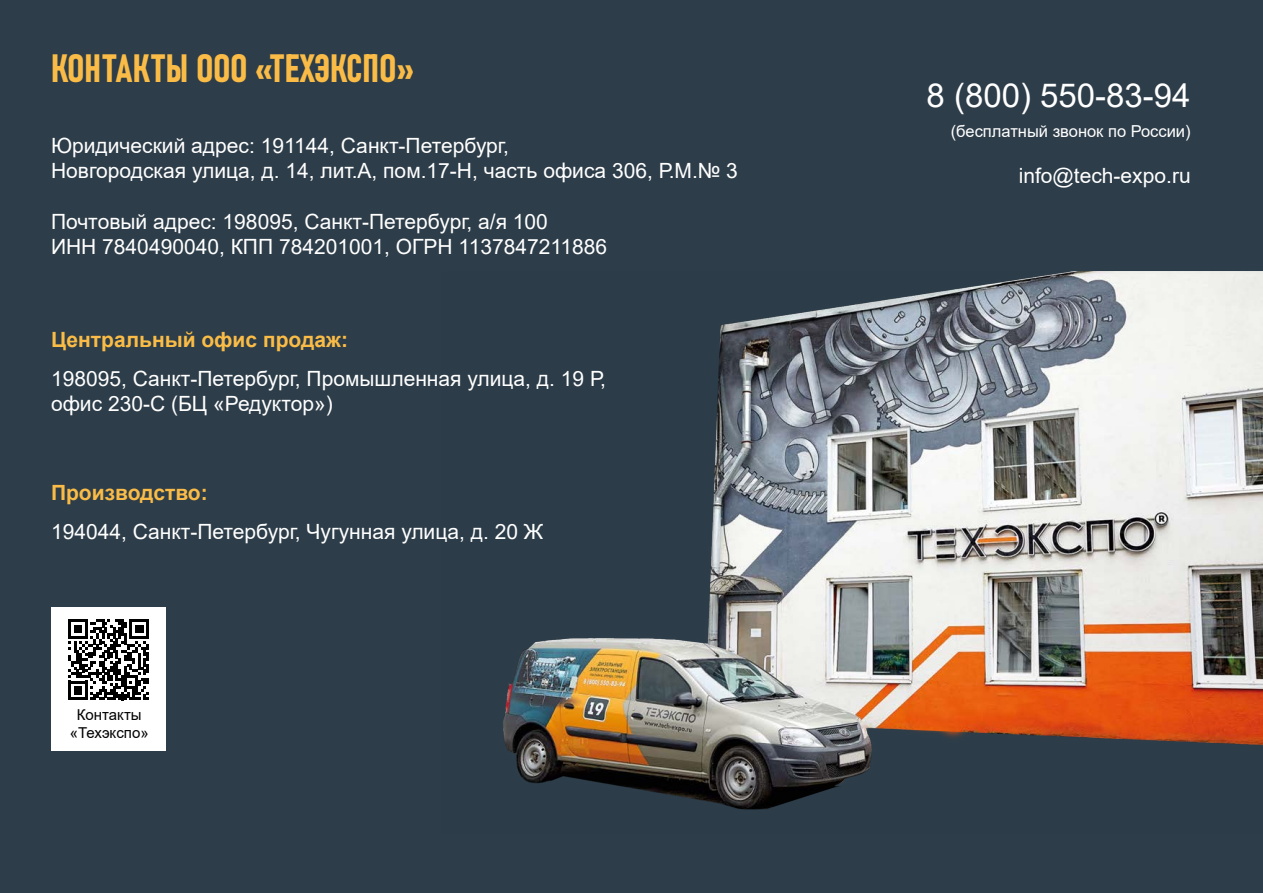
<style>
.page{position:relative;width:1263px;height:893px;background:#2d3d49}
.page>*{position:absolute;margin:0;border:0;box-sizing:border-box;transform-origin:0 0}
.t1{font:39px "Bahnschrift";letter-spacing:-.005em;color:#fabc46}
.t2{font:33px "Arial";color:#fff}
.t3{font:21px/25.2px "Arial";color:#fff}
.t4{font:700 21px "Arial";color:#fabc46}
.t5{font:16.5px "Arial";color:#fff}
.t6{font:15px/18px "Arial";color:#000;text-align:center}
</style>
<div class="page">
<img style="left:441px;top:271px;width:822px;height:562px">
<div style="left:51px;top:607px;width:115px;height:143px;background:#fff"></div>
<svg style="left:68px;top:619px;width:81px;height:81px"></svg>
<h1 class="t1" style="left:51px;top:39px;width:364px">КОНТАКТЫ ООО «ТЕХЭКСПО»</h1>
<p class="t3" style="left:51px;top:133px;width:688px">Юридический адрес: 191144, Санкт-Петербург,<br>Новгородская улица, д. 14, лит.А, пом.17-Н, часть офиса 306, Р.М.№ 3</p>
<p class="t3" style="left:51px;top:209px;width:558px">Почтовый адрес: 198095, Санкт-Петербург, а/я 100<br>ИНН 7840490040, КПП 784201001, OГРН 1137847211886</p>
<p class="t4" style="left:51px;top:325px;width:298px">Центральный офис продаж:</p>
<p class="t3" style="left:51px;top:366px;width:556px">198095, Санкт-Петербург, Промышленная улица, д. 19 Р, офис 230-С (БЦ «Редуктор»)</p>
<p class="t4" style="left:51px;top:477px;width:158px">Производство:</p>
<p class="t3" style="left:51px;top:519px;width:494px">194044, Санкт-Петербург, Чугунная улица, д. 20 Ж</p>
<p class="t6" style="left:70px;top:706px;width:80px">Контакты «Техэкспо»</p>
<h2 class="t2" style="left:926px;top:73px;width:266px">8 (800) 550-83-94</h2>
<p class="t5" style="left:951px;top:120px;width:241px">(бесплатный звонок по России)</p>
<p class="t3" style="left:1019px;top:162px;width:173px">info@tech-expo.ru</p>
</div>
